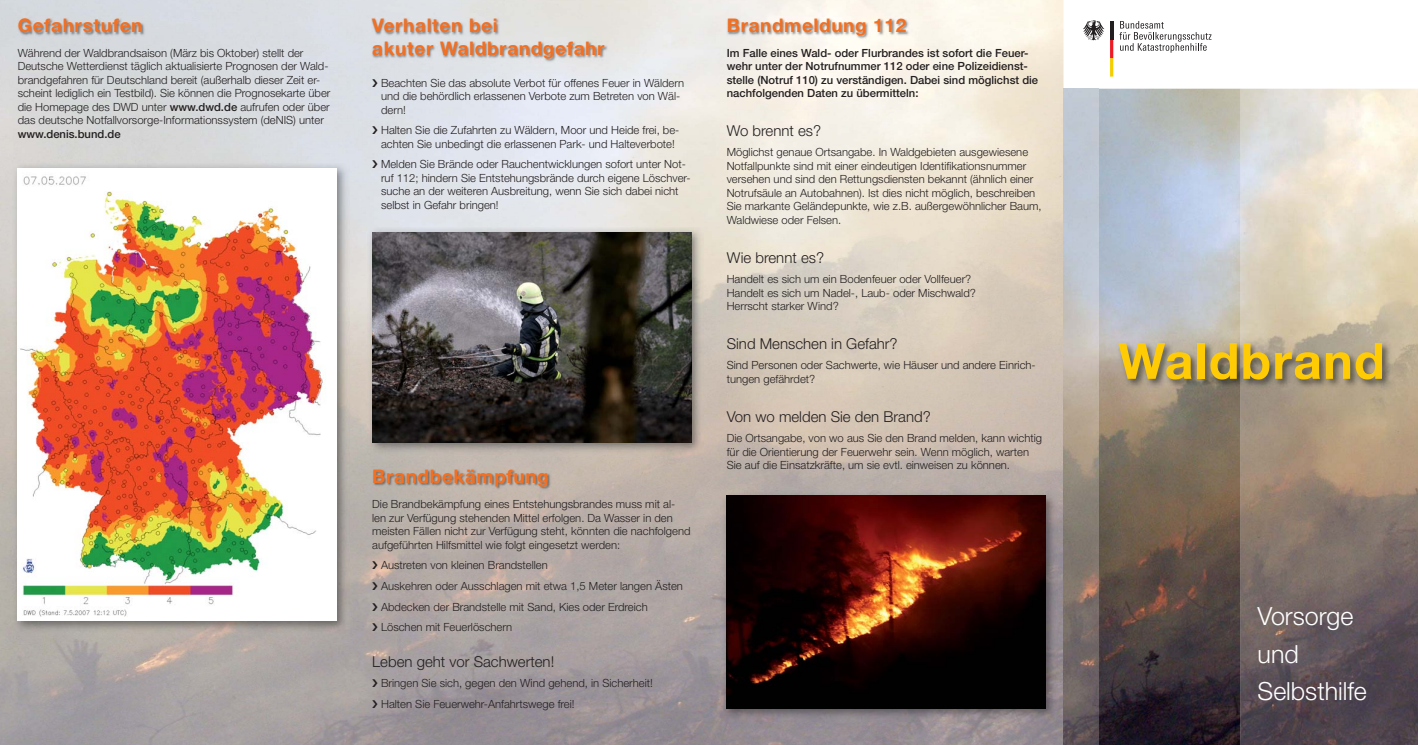
<style>
.page{position:relative;width:1418px;height:745px;background:#fff}
.page>*{position:absolute;margin:0;border:0;box-sizing:border-box;transform-origin:0 0}
.t1{font:700 50px "Helvetica Neue";letter-spacing:.025em;color:#ffcb04}
.t2{font:300 25px/37.1px "Helvetica Neue";color:#fff}
.t3{font:700 18.75px/22.5px "Helvetica Neue";letter-spacing:.04em;color:#f36f21}
.t4{font:300 15px "Helvetica Neue";color:#231f20}
.t5{font:300 11.25px/13.5px "Helvetica Neue";color:#231f20}
.t6{font:500 11.25px/13.5px "Helvetica Neue";color:#231f20}
.s1{font-weight:500}
</style>
<div class="page">
<svg style="left:1110px;top:40px;width:3px;height:37px"></svg>
<svg style="left:1083px;top:20px;width:21px;height:20px"></svg>
<hr style="left:1110px;top:21px;width:3px;height:19px;background:#231f20">
<svg style="left:1119px;top:21px;width:92px;height:32px"></svg>
<img style="left:752px;top:720px;width:267px;height:24px">
<img style="left:1063px;top:0;width:1px;height:89px">
<img style="left:1098px;top:89px;width:142px;height:655px">
<img style="left:17px;top:17px;width:128px;height:19px">
<img style="left:371px;top:18px;width:237px;height:44px">
<img style="left:372px;top:468px;width:179px;height:22px">
<img style="left:727px;top:18px;width:182px;height:22px">
<img style="left:13px;top:163px;width:336px;height:469px">
<img style="left:18px;top:172px;width:319px;height:443px">
<img style="left:367px;top:227px;width:336px;height:227px">
<img style="left:372px;top:232px;width:319px;height:210px">
<img style="left:721px;top:490px;width:336px;height:230px">
<img style="left:726px;top:495px;width:319px;height:213px">
<img style="left:1240px;top:89px;width:177px;height:655px">
<img style="left:1115px;top:339px;width:277px;height:50px">
<img style="left:1063px;top:89px;width:35px;height:655px">
<svg style="left:372px;top:79px;width:5px;height:8px"></svg>
<svg style="left:372px;top:126px;width:5px;height:8px"></svg>
<svg style="left:372px;top:160px;width:5px;height:8px"></svg>
<svg style="left:372px;top:561px;width:5px;height:8px"></svg>
<svg style="left:372px;top:581px;width:5px;height:8px"></svg>
<svg style="left:372px;top:602px;width:5px;height:8px"></svg>
<svg style="left:372px;top:622px;width:5px;height:8px"></svg>
<svg style="left:372px;top:679px;width:5px;height:8px"></svg>
<svg style="left:372px;top:699px;width:5px;height:8px"></svg>
<h3 class="t3" style="left:18px;top:16px;width:126px">Gefahrstufen</h3>
<h3 class="t3" style="left:372px;top:16px;width:234px">Verhalten bei<br>akuter Waldbrandgefahr</h3>
<p class="t5" style="left:18px;top:47px;width:314px">Während der Waldbrandsaison (März bis Oktober) stellt der Deutsche Wetterdienst täglich aktualisierte Prognosen der Wald&shy;brandgefahren für Deutschland bereit (außerhalb dieser Zeit er&shy;scheint lediglich ein Testbild). Sie können die Prognosekarte über die Homepage des DWD unter <span class="s1">www.dwd.de</span> aufrufen oder über das deutsche Notfallvorsorge-Informationssystem (deNIS) unter</p>
<p class="t6" style="left:18px;top:128px;width:104px">www.denis.bund.de</p>
<p class="t5" style="left:381px;top:77px;width:305px">Beachten Sie das absolute Verbot für offenes Feuer in Wäldern und die behördlich erlassenen Verbote zum Betreten von Wäl&shy;dern!</p>
<p class="t5" style="left:381px;top:124px;width:300px">Halten Sie die Zufahrten zu Wäldern, Moor und Heide frei, be&shy;achten Sie unbedingt die erlassenen Park- und Halteverbote!</p>
<p class="t5" style="left:381px;top:159px;width:311px">Melden Sie Brände oder Rauchentwicklungen sofort unter Not&shy;ruf 112; hindern Sie Entstehungsbrände durch eigene Löschver&shy;suche an der weiteren Ausbreitung, wenn Sie sich dabei nicht selbst in Gefahr bringen!</p>
<h3 class="t3" style="left:372px;top:466px;width:178px">Brandbekämpfung</h3>
<p class="t5" style="left:372px;top:498px;width:320px">Die Brandbekämpfung eines Entstehungsbrandes muss mit al&shy;len zur Verfügung stehenden Mittel erfolgen. Da Wasser in den meisten Fällen nicht zur Verfügung steht, könnten die nachfolgend aufgeführten Hilfsmittel wie folgt eingesetzt werden:</p>
<p class="t5" style="left:381px;top:555px;width:303px;line-height:20.6px">Austreten von kleinen Brandstellen<br>Auskehren oder Ausschlagen mit etwa 1,5 Meter langen Ästen Abdecken der Brandstelle mit Sand, Kies oder Erdreich Löschen mit Feuerlöschern</p>
<h3 class="t4" style="left:372px;top:655px;width:184px">Leben geht vor Sachwerten!</h3>
<p class="t5" style="left:381px;top:673px;width:273px;line-height:20.6px">Bringen Sie sich, gegen den Wind gehend, in Sicherheit!<br>Halten Sie Feuerwehr-Anfahrtswege frei!</p>
<h3 class="t3" style="left:726px;top:16px;width:181px">Brandmeldung 112</h3>
<p class="t6" style="left:726px;top:47px;width:313px">Im Falle eines Wald- oder Flurbrandes ist sofort die Feuer&shy;wehr unter der Notrufnummer 112 oder eine Polizeidienst&shy;stelle (Notruf 110) zu verständigen. Dabei sind möglichst die nachfolgenden Daten zu übermitteln:</p>
<h3 class="t4" style="left:726px;top:125px;width:96px">Wo brennt es?</h3>
<p class="t5" style="left:726px;top:146px;width:316px">Möglichst genaue Ortsangabe. In Waldgebieten ausgewiesene Notfallpunkte sind mit einer eindeutigen Identifikationsnummer versehen und sind den Rettungsdiensten bekannt (ähnlich einer Notrufsäule an Autobahnen). Ist dies nicht möglich, beschreiben Sie markante Geländepunkte, wie z.B. außergewöhnlicher Baum, Waldwiese oder Felsen.</p>
<h3 class="t4" style="left:726px;top:252px;width:99px">Wie brennt es?</h3>
<p class="t5" style="left:726px;top:273px;width:250px">Handelt es sich um ein Bodenfeuer oder Vollfeuer?<br>Handelt es sich um Nadel-, Laub- oder Mischwald?<br>Herrscht starker Wind?</p>
<h3 class="t4" style="left:726px;top:338px;width:172px">Sind Menschen in Gefahr?</h3>
<p class="t5" style="left:726px;top:359px;width:310px">Sind Personen oder Sachwerte, wie Häuser und andere Einrich&shy;tungen gefährdet?</p>
<h3 class="t4" style="left:726px;top:410px;width:205px">Von wo melden Sie den Brand?</h3>
<p class="t5" style="left:726px;top:432px;width:317px">Die Ortsangabe, von wo aus Sie den Brand melden, kann wichtig für die Orientierung der Feuerwehr sein. Wenn möglich, warten<br>Sie auf die Einsatzkräfte, um sie evtl. einweisen zu können.</p>
<h1 class="t1" style="left:1118px;top:343px;width:268px">Waldbrand</h1>
<h2 class="t2" style="left:1257px;top:600px;width:111px">Vorsorge und<br>Selbsthilfe</h2>
</div>
